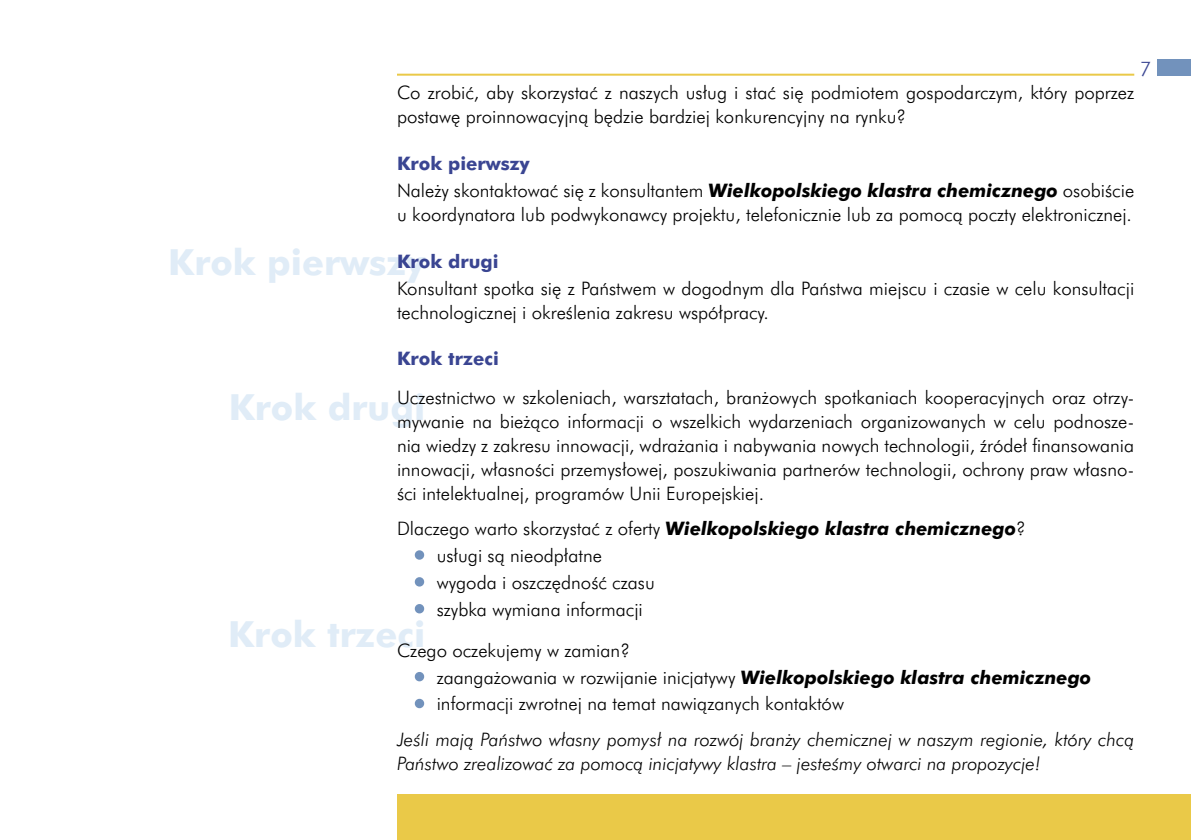
<style>
.page{position:relative;width:1191px;height:840px;background:#fff}
.page>*{position:absolute;margin:0;border:0;box-sizing:border-box;transform-origin:0 0}
.t1{font:36px "Futura PL Bold A";color:#e0ecf7}
.t2{font:20px "Futura Lt PL Regular A";color:#3a4592}
.t3{font:18.6px/24px "Futura Lt PL Regular A";color:#000}
.t4{font:18.6px/24px "Futura Lt PL Italic A";color:#000}
.t5{font:18.6px "Futura PL Bold Italic A";color:#000}
.t6{font:18.6px "Futura PL Bold A";color:#3a4592}
.s1{font-family:"Futura PL Bold Italic A"}
.s2{font-family:"Futura Lt PL Regular A"}
.s3{color:#7292bc}
</style>
<div class="page">
<div style="left:1157px;top:59px;width:34px;height:17px;background:#7292bc"></div>
<div style="left:397px;top:794px;width:794px;height:45px;background:#eac948"></div>
<hr style="left:397px;top:74px;width:737px;height:2px;background:#eac948">
<div style="left:415px;top:550px;width:9px;height:9px;border:4px solid #7292bc;border-radius:50%"></div>
<div style="left:415px;top:577px;width:9px;height:9px;border:4px solid #7292bc;border-radius:50%"></div>
<div style="left:415px;top:603px;width:9px;height:10px;border:4px solid #7292bc;border-radius:50%"></div>
<div style="left:415px;top:671px;width:9px;height:10px;border:4px solid #7292bc;border-radius:50%"></div>
<div style="left:415px;top:698px;width:9px;height:9px;border:4px solid #7292bc;border-radius:50%"></div>
<p class="t2" style="left:1140px;top:56px;width:13px">7</p>
<p class="t3" style="left:397px;top:80px;width:738px">Co zrobić, aby skorzystać z naszych usług i stać się podmiotem gospodarczym, który poprzez postawę proinnowacyjną będzie bardziej konkurencyjny na rynku?</p>
<p class="t6" style="left:397px;top:152px;width:134px">Krok pierwszy</p>
<p class="t3" style="left:397px;top:178px;width:739px">Należy skontaktować się z konsultantem <span class="s1">Wielkopolskiego klastra chemicznego</span> osobiście u koordynatora lub podwykonawcy projektu, telefonicznie lub za pomocą poczty elektronicznej.</p>
<p class="t6" style="left:397px;top:249px;width:103px">Krok drugi</p>
<p class="t3" style="left:397px;top:276px;width:739px">Konsultant spotka się z Państwem w dogodnym dla Państwa miejscu i czasie w celu konsultacji technologicznej i określenia zakresu współpracy.</p>
<p class="t6" style="left:397px;top:347px;width:103px">Krok trzeci</p>
<p class="t3" style="left:397px;top:384px;width:739px;text-align:justify">Uczestnictwo w szkoleniach, warsztatach, branżowych spotkaniach kooperacyjnych oraz otrzy&shy;mywanie na bieżąco informacji o wszelkich wydarzeniach organizowanych w celu podnosze&shy;nia wiedzy z zakresu innowacji, wdrażania i nabywania nowych technologii, źródeł finansowania innowacji, własności przemysłowej, poszukiwania partnerów technologii, ochrony praw własno&shy;ści intelektualnej, programów Unii Europejskiej.</p>
<p class="t5" style="left:397px;top:516px;width:630px"><span class="s2">Dlaczego warto skorzystać z oferty</span> Wielkopolskiego klastra chemicznego<span class="s2">?</span></p>
<p class="t3" style="left:414px;top:543px;width:190px"><span class="s3">•</span> usługi są nieodpłatne</p>
<p class="t3" style="left:414px;top:569px;width:242px"><span class="s3">•</span> wygoda i oszczędność czasu</p>
<p class="t3" style="left:414px;top:596px;width:230px"><span class="s3">•</span> szybka wymiana informacji</p>
<p class="t3" style="left:397px;top:637px;width:234px">Czego oczekujemy w zamian?</p>
<p class="t3" style="left:414px;top:664px;width:679px"><span class="s3">•</span> zaangażowania w rozwijanie inicjatywy <span class="s1">Wielkopolskiego klastra chemicznego</span></p>
<p class="t3" style="left:414px;top:691px;width:431px"><span class="s3">•</span> informacji zwrotnej na temat nawiązanych kontaktów</p>
<p class="t4" style="left:397px;top:726px;width:739px">Jeśli mają Państwo własny pomysł na rozwój branży chemicznej w naszym regionie, który chcą<br>Państwo zrealizować za pomocą inicjatywy klastra – jesteśmy otwarci na propozycje!</p>
<h1 class="t1" style="left:168px;top:240px;width:259px">Krok pierwszy</h1>
<h1 class="t1" style="left:229px;top:384px;width:198px">Krok drugi</h1>
<h1 class="t1" style="left:228px;top:611px;width:199px">Krok trzeci</h1>
</div>
